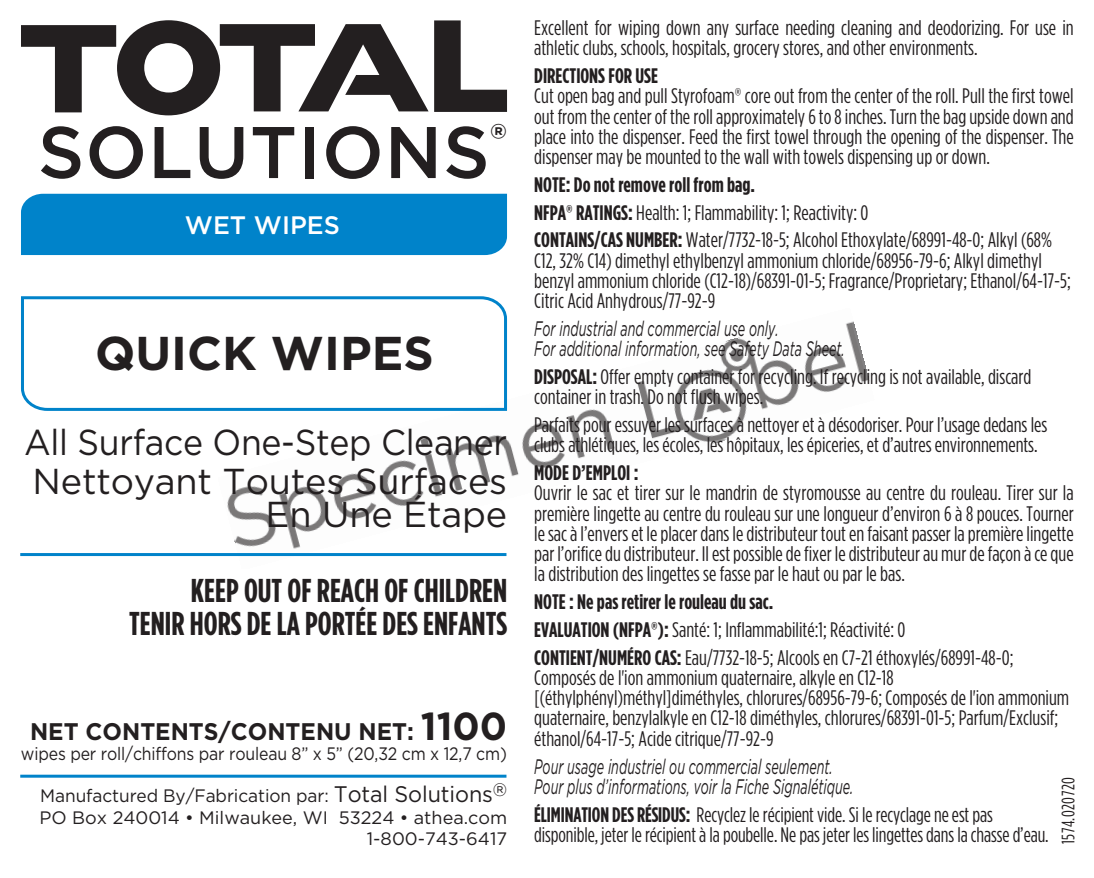
<style>
.page{position:relative;width:1094px;height:878px;background:#fff}
.page>*{position:absolute;margin:0;border:0;box-sizing:border-box;transform-origin:0 0}
.t1{font:500 72.9px "Gotham";letter-spacing:.01em;color:#231f20}
.t2{font:700 47.4px "Gotham";color:#231f20}
.t3{font:36px/39px "Gotham";letter-spacing:-.005em;color:#231f20;scale:.94 1}
.t4{font:36px "Gotham";letter-spacing:-.005em;color:#231f20}
.t5{font:700 33px/33px "Gotham Condensed";color:#231f20;text-align:right}
.t6{font:500 25.2px "Gotham";color:#fff}
.t7{font:700 24px "Gotham";color:#231f20;scale:.96 1}
.t8{font:21px/20.1px "Gotham Condensed";color:#231f20}
.t9{font:italic 21px/20.1px "Gotham";color:#231f20;scale:.6 1}
.t10{font:700 21px "Gotham Condensed";color:#231f20}
.t11{font:18px/21.6px "Gotham";letter-spacing:-.005em;color:#231f20;text-align:right;scale:.96 1}
.t12{font:18px "Gotham";letter-spacing:-.005em;color:#231f20;scale:.88 1}
.t13{font:18px "Gotham Condensed";letter-spacing:.025em;color:#231f20}
.s1{font-size:39px}
.s2{font-size:22.5px}
.s3{font-weight:700}
</style>
<div class="page">
<img style="left:219px;top:321px;width:651px;height:236px">
<svg style="left:21px;top:20px;width:407px;height:95px"></svg>
<svg style="left:434px;top:20px;width:73px;height:92px"></svg>
<div style="left:21px;top:194px;width:486px;height:61px;background:#0083ca"></div>
<svg style="left:21px;top:296px;width:486px;height:115px"></svg>
<hr style="left:20px;top:553px;width:486px;height:3px;background:#0083ca">
<hr style="left:20px;top:774px;width:486px;height:3px;background:#0083ca">
<h1 class="t1" style="left:38px;top:108px;width:470px">SOLUTIONS<sup>®</sup></h1>
<p class="t6" style="left:185px;top:210px;width:157px">WET WIPES</p>
<h2 class="t2" style="left:95px;top:324px;width:340px">QUICK WIPES</h2>
<h3 class="t3" style="left:24px;top:422px;width:515px">All Surface One-Step Cleaner<br>Nettoyant Toutes Surfaces</h3>
<h3 class="t4" style="left:266px;top:492px;width:243px">En Une Étape</h3>
<h3 class="t5" style="left:129px;top:574px;width:379px">KEEP OUT OF REACH OF CHILDREN<br>TENIR HORS DE LA PORTÉE DES ENFANTS</h3>
<p class="t7" style="left:30px;top:717px;width:498px">NET CONTENTS/CONTENU NET: <span class="s1">1100</span></p>
<p class="t12" style="left:21px;top:742px;width:553px">wipes per roll/chiffons par rouleau 8” x 5” (20,32 cm x 12,7 cm)</p>
<p class="t11" style="left:40px;top:784px;width:488px">Manufactured By/Fabrication par: <span class="s2">Total Solutions</span>‰<br>PO Box 240014 • Milwaukee, WI 53224 • athea.com<br>1-800-743-6417</p>
<p class="t8" style="left:534px;top:17px;width:541px">Excellent for wiping down any surface needing cleaning and deodorizing. For use in athletic clubs, schools, hospitals, grocery stores, and other environments.</p>
<p class="t10" style="left:534px;top:63px;width:125px">DIRECTIONS FOR USE</p>
<p class="t8" style="left:534px;top:86px;width:541px;text-align:justify">Cut open bag and pull Styrofoam® core out from the center of the roll. Pull the first towel out from the center of the roll approximately 6 to 8 inches. Turn the bag upside down and place into the dispenser. Feed the first towel through the opening of the dispenser. The dispenser may be mounted to the wall with towels dispensing up or down.</p>
<p class="t8" style="left:534px;top:170px;width:519px;line-height:27.6px"><span class="s3">NOTE: Do not remove roll from bag.<br>NFPA® RATINGS:</span> Health: 1; Flammability: 1; Reactivity: 0<br><span class="s3">CONTAINS/CAS NUMBER:</span> Water/7732-18-5; Alcohol Ethoxylate/68991-48-0; Alkyl (68%</p>
<p class="t8" style="left:534px;top:250px;width:538px">C12, 32% C14) dimethyl ethylbenzyl ammonium chloride/68956-79-6; Alkyl dimethyl benzyl ammonium chloride (C12-18)/68391-01-5; Fragrance/Proprietary; Ethanol/64-17-5;<br>Citric Acid Anhydrous/77-92-9</p>
<p class="t9" style="left:534px;top:318px;width:519px">For industrial and commercial use only.<br>For additional information, see Safety Data Sheet.</p>
<p class="t8" style="left:534px;top:366px;width:499px"><span class="s3">DISPOSAL:</span> Offer empty container for recycling. If recycling is not available, discard container in trash. Do not flush wipes.</p>
<p class="t8" style="left:534px;top:414px;width:514px">Parfaits pour essuyer les surfaces à nettoyer et à désodoriser. Pour l’usage dedans les clubs athlétiques, les écoles, les hôpitaux, les épiceries, et d’autres environnements.</p>
<p class="t10" style="left:534px;top:460px;width:106px">MODE D’EMPLOI :</p>
<p class="t8" style="left:534px;top:482px;width:541px;text-align:justify">Ouvrir le sac et tirer sur le mandrin de styromousse au centre du rouleau. Tirer sur la première lingette au centre du rouleau sur une longueur d’environ 6 à 8 pouces. Tourner le sac à l’envers et le placer dans le distributeur tout en faisant passer la première lingette par l’orifice du distributeur. Il est possible de fixer le distributeur au mur de façon à ce que la distribution des lingettes se fasse par le haut ou par le bas.</p>
<p class="t8" style="left:534px;top:587px;width:481px;line-height:27.6px"><span class="s3">NOTE : Ne pas retirer le rouleau du sac.<br>EVALUATION (NFPA®):</span> Santé: 1; Inflammabilité:1; Réactivité: 0<br><span class="s3">CONTIENT/NUMÉRO CAS:</span> Eau/7732-18-5; Alcools en C7-21 éthoxylés/68991-48-0;</p>
<p class="t8" style="left:534px;top:667px;width:536px">Composés de l'ion ammonium quaternaire, alkyle en C12-18 [(éthylphényl)méthyl]diméthyles, chlorures/68956-79-6; Composés de l'ion ammonium quaternaire, benzylalkyle en C12-18 diméthyles, chlorures/68391-01-5; Parfum/Exclusif; éthanol/64-17-5; Acide citrique/77-92-9</p>
<p class="t9" style="left:534px;top:755px;width:533px">Pour usage industriel ou commercial seulement.<br>Pour plus d’informations, voir la Fiche Signalétique.</p>
<p class="t8" style="left:534px;top:803px;width:516px"><span class="s3">ÉLIMINATION DES RÉSIDUS:</span> Recyclez le récipient vide. Si le recyclage ne est pas disponible, jeter le récipient à la poubelle. Ne pas jeter les lingettes dans la chasse d’eau.</p>
<p class="t13" style="left:1057px;top:844px;width:69px;rotate:-90deg">1574.020720</p>
</div>
